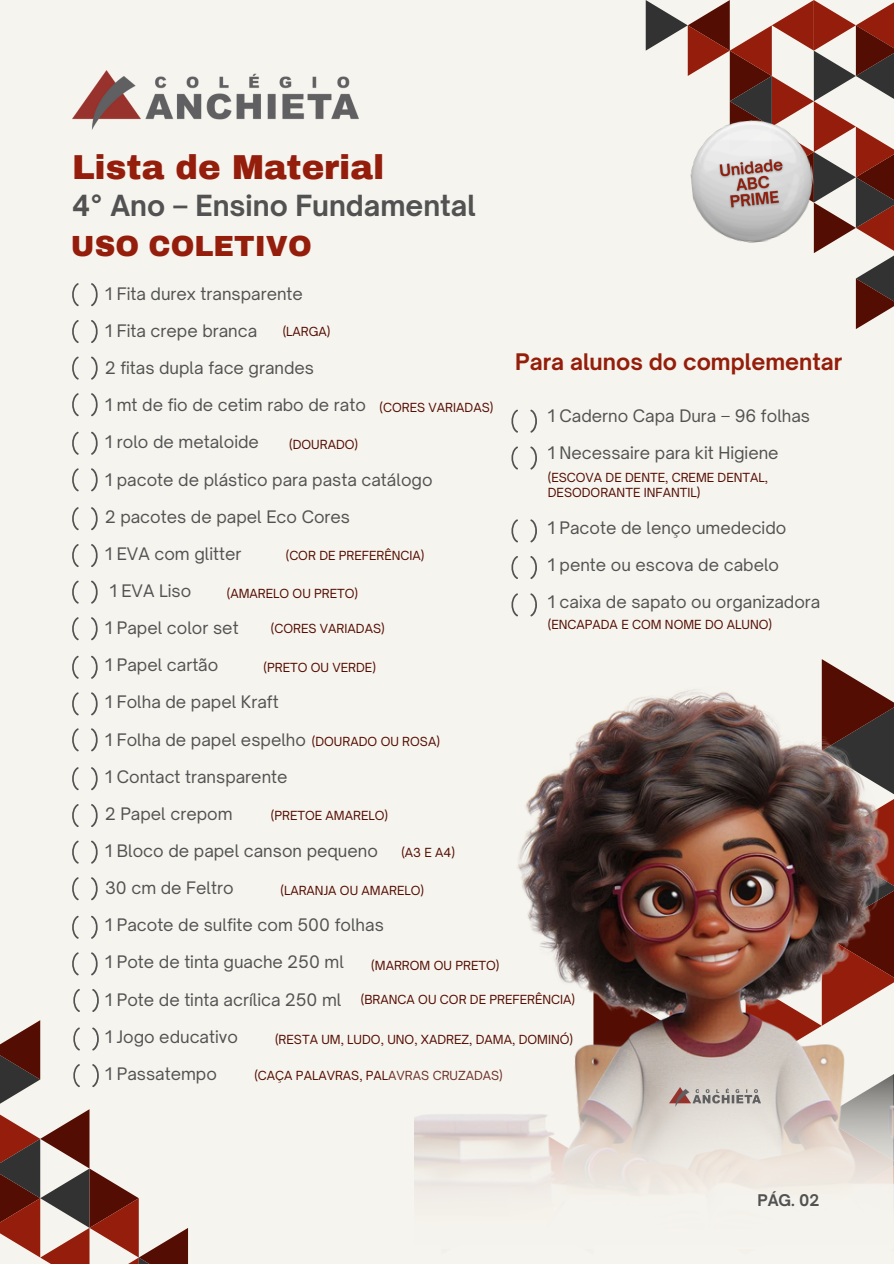
<style>
.page{position:relative;width:894px;height:1264px;background:#fff}
.page>*{position:absolute;margin:0;border:0;box-sizing:border-box;transform-origin:0 0}
.t1{font:900 33.9px "Archivo";color:#941e0b}
.t2{font:900 28.5px "Archivo";color:#941e0b}
.t3{font:700 27.9px "Open Sauce One";color:#525252}
.t4{font:700 21.9px "Open Sauce One";color:#941e0b}
.t5{font:16.5px "Open Sauce One";color:#525252}
.t6{font:700 15.45px "Open Sauce One";color:#525252}
.t7{font:12px "Open Sauce One";color:#540d02}
</style>
<div class="page">
<div style="left:0;top:0;width:893px;height:1263px;background:#f6f4ee"></div>
<img style="left:517px;top:670px;width:376px;height:350px">
<svg style="left:645px;top:1px;width:248px;height:327px"></svg>
<img style="left:72px;top:70px;width:286px;height:60px">
<img style="left:685px;top:115px;width:133px;height:133px">
<img style="left:712px;top:152px;width:81px;height:63px">
<svg style="left:72px;top:320px;width:26px;height:23px"></svg>
<svg style="left:72px;top:356px;width:26px;height:23px"></svg>
<svg style="left:72px;top:283px;width:26px;height:23px"></svg>
<svg style="left:72px;top:393px;width:26px;height:23px"></svg>
<svg style="left:72px;top:432px;width:26px;height:23px"></svg>
<svg style="left:72px;top:468px;width:26px;height:23px"></svg>
<svg style="left:72px;top:544px;width:26px;height:23px"></svg>
<svg style="left:72px;top:580px;width:26px;height:23px"></svg>
<svg style="left:72px;top:507px;width:26px;height:23px"></svg>
<svg style="left:72px;top:617px;width:26px;height:23px"></svg>
<svg style="left:72px;top:655px;width:26px;height:24px"></svg>
<svg style="left:72px;top:692px;width:26px;height:23px"></svg>
<svg style="left:72px;top:728px;width:26px;height:23px"></svg>
<svg style="left:72px;top:804px;width:26px;height:23px"></svg>
<svg style="left:72px;top:840px;width:26px;height:23px"></svg>
<svg style="left:72px;top:767px;width:26px;height:23px"></svg>
<svg style="left:72px;top:877px;width:26px;height:23px"></svg>
<svg style="left:72px;top:915px;width:26px;height:23px"></svg>
<svg style="left:72px;top:952px;width:26px;height:23px"></svg>
<svg style="left:73px;top:989px;width:26px;height:23px"></svg>
<svg style="left:0;top:1020px;width:188px;height:243px"></svg>
<svg style="left:511px;top:446px;width:26px;height:23px"></svg>
<svg style="left:511px;top:519px;width:26px;height:23px"></svg>
<svg style="left:511px;top:409px;width:26px;height:24px"></svg>
<svg style="left:511px;top:556px;width:26px;height:23px"></svg>
<svg style="left:511px;top:593px;width:26px;height:23px"></svg>
<svg style="left:414px;top:1020px;width:478px;height:173px"></svg>
<img style="left:669px;top:1087px;width:91px;height:19px">
<p class="t1" style="left:72px;top:149px;width:314px">Lista de Material</p>
<p class="t3" style="left:72px;top:188px;width:405px">4° Ano – Ensino Fundamental</p>
<h3 class="t2" style="left:71px;top:231px;width:242px">USO COLETIVO</h3>
<p class="t5" style="left:105px;top:283px;width:199px">1 Fita durex transparente</p>
<p class="t5" style="left:105px;top:320px;width:154px">1 Fita crepe branca</p>
<p class="t5" style="left:105px;top:357px;width:210px">2 fitas dupla face grandes</p>
<p class="t5" style="left:105px;top:395px;width:262px">1 mt de fio de cetim rabo de rato</p>
<p class="t5" style="left:105px;top:432px;width:155px">1 rolo de metaloide</p>
<p class="t5" style="left:105px;top:469px;width:329px">1 pacote de plástico para pasta catálogo</p>
<p class="t5" style="left:105px;top:506px;width:246px">2 pacotes de papel Eco Cores</p>
<p class="t5" style="left:105px;top:543px;width:138px">1 EVA com glitter</p>
<p class="t5" style="left:110px;top:580px;width:83px">1 EVA Liso</p>
<p class="t5" style="left:105px;top:617px;width:135px">1 Papel color set</p>
<p class="t5" style="left:105px;top:654px;width:115px">1 Papel cartão</p>
<p class="t5" style="left:105px;top:692px;width:175px">1 Folha de papel Kraft</p>
<p class="t5" style="left:105px;top:729px;width:202px">1 Folha de papel espelho</p>
<p class="t5" style="left:105px;top:766px;width:184px">1 Contact transparente</p>
<p class="t5" style="left:105px;top:803px;width:129px">2 Papel crepom</p>
<p class="t5" style="left:105px;top:840px;width:274px">1 Bloco de papel canson pequeno</p>
<p class="t5" style="left:105px;top:877px;width:130px">30 cm de Feltro</p>
<p class="t5" style="left:105px;top:914px;width:280px">1 Pacote de sulfite com 500 folhas</p>
<p class="t5" style="left:105px;top:951px;width:240px">1 Pote de tinta guache 250 ml</p>
<p class="t5" style="left:105px;top:989px;width:238px">1 Pote de tinta acrílica 250 ml</p>
<p class="t5" style="left:105px;top:1026px;width:134px">1 Jogo educativo</p>
<p class="t5" style="left:105px;top:1063px;width:113px">1 Passatempo</p>
<p class="t7" style="left:283px;top:324px;width:49px">(LARGA)</p>
<p class="t4" style="left:515px;top:348px;width:328px">Para alunos do complementar</p>
<p class="t7" style="left:379px;top:400px;width:115px">(CORES VARIADAS)</p>
<p class="t5" style="left:547px;top:406px;width:264px">1 Caderno Capa Dura – 96 folhas</p>
<p class="t5" style="left:547px;top:443px;width:232px">1 Necessaire para kit Higiene</p>
<p class="t7" style="left:289px;top:437px;width:70px">(DOURADO)</p>
<p class="t7" style="left:547px;top:470px;width:222px">(ESCOVA DE DENTE, CREME DENTAL,</p>
<p class="t7" style="left:547px;top:485px;width:154px">DESODORANTE INFANTIL)</p>
<p class="t5" style="left:547px;top:517px;width:240px">1 Pacote de lenço umedecido</p>
<p class="t5" style="left:547px;top:554px;width:233px">1 pente ou escova de cabelo</p>
<p class="t5" style="left:547px;top:591px;width:274px">1 caixa de sapato ou organizadora</p>
<p class="t7" style="left:286px;top:548px;width:140px">(COR DE PREFERÊNCIA)</p>
<p class="t7" style="left:227px;top:586px;width:133px">(AMARELO OU PRETO)</p>
<p class="t7" style="left:271px;top:621px;width:115px">(CORES VARIADAS)</p>
<p class="t7" style="left:547px;top:617px;width:226px">(ENCAPADA E COM NOME DO ALUNO)</p>
<p class="t7" style="left:263px;top:660px;width:114px">(PRETO OU VERDE)</p>
<p class="t7" style="left:312px;top:734px;width:129px">(DOURADO OU ROSA)</p>
<p class="t7" style="left:271px;top:808px;width:119px">(PRETOE AMARELO)</p>
<p class="t7" style="left:401px;top:845px;width:55px">(A3 E A4)</p>
<p class="t7" style="left:280px;top:883px;width:145px">(LARANJA OU AMARELO)</p>
<p class="t7" style="left:371px;top:957px;width:129px">(MARROM OU PRETO)</p>
<p class="t7" style="left:360px;top:992px;width:216px">(BRANCA OU COR DE PREFERÊNCIA)</p>
<p class="t7" style="left:275px;top:1031px;width:299px">(RESTA UM, LUDO, UNO, XADREZ, DAMA, DOMINÓ)</p>
<p class="t7" style="left:254px;top:1068px;width:250px">(CAÇA PALAVRAS, PALAVRAS CRUZADAS)</p>
<p class="t6" style="left:757px;top:1190px;width:63px">PÁG. 02</p>
</div>
